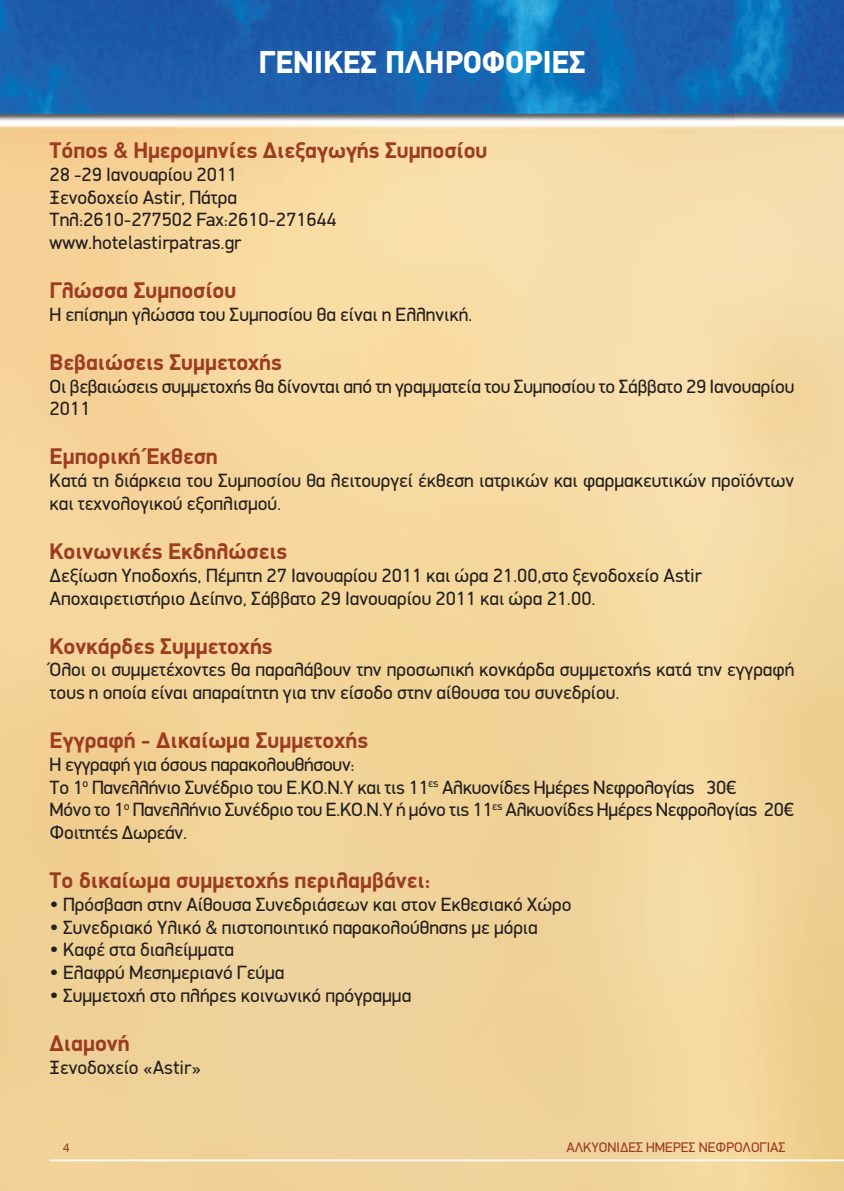
<style>
.page{position:relative;width:844px;height:1191px;background:#fff}
.page>*{position:absolute;margin:0;border:0;box-sizing:border-box;transform-origin:0 0}
.t1{font:900 31.5px "PF Din Text";color:#fff}
.t2{font:700 22.75px "PF Din Display";color:#9c3c21}
.t3{font:19.25px/22.8px "PF Din Display";color:#231f20}
.t4{font:14px "PF Din Display";color:#9c3c21}
.t5{font:12.25px "Arial";color:#9c3c21}
.s1{font-family:"PF Din Text"}
</style>
<div class="page">
<img style="left:0;top:0;width:843px;height:1191px">
<hr style="left:50px;top:1159px;width:793px;height:2px;background:#fff">
<h1 class="t1" style="left:258px;top:44px;width:328px">ΓΕΝΙΚΕΣ ΠΛΗΡΟΦΟΡΙΕΣ</h1>
<p class="t2" style="left:50px;top:142px;width:439px">Τόπος <span class="s1">&amp;</span> Ημερομηνίες Διεξαγωγής Συμποσίου</p>
<p class="t3" style="left:50px;top:165px;width:288px">28 -29 Ιανουαρίου 2011<br>Ξενοδοχείο Astir, Πάτρα<br>Τηλ:2610-277502 Fax:2610-271644 www.hotelastirpatras.gr</p>
<p class="t2" style="left:50px;top:282px;width:188px">Γλώσσα Συμποσίου</p>
<p class="t3" style="left:50px;top:305px;width:424px">Η επίσημη γλώσσα του Συμποσίου θα είναι η Ελληνική.</p>
<p class="t2" style="left:50px;top:354px;width:233px">Βεβαιώσεις Συμμετοχής</p>
<p class="t3" style="left:50px;top:376px;width:746px">Οι βεβαιώσεις συμμετοχής θα δίνονται από τη γραμματεία του Συμποσίου το Σάββατο 29 Ιανουαρίου<br>2011</p>
<p class="t2" style="left:50px;top:449px;width:169px">Εμπορική Έκθεση</p>
<p class="t3" style="left:50px;top:471px;width:746px">Κατά τη διάρκεια του Συμποσίου θα λειτουργεί έκθεση ιατρικών και φαρμακευτικών προϊόντων και τεχνολογικού εξοπλισμού.</p>
<p class="t2" style="left:50px;top:543px;width:239px">Κοινωνικές Εκδηλώσεις</p>
<p class="t3" style="left:50px;top:565px;width:653px">Δεξίωση Υποδοχής, Πέμπτη 27 Ιανουαρίου 2011 και ώρα 21.00,στο ξενοδοχείο Astir<br>Αποχαιρετιστήριο Δείπνο, Σάββατο 29 Ιανουαρίου 2011 και ώρα 21.00.</p>
<p class="t2" style="left:50px;top:638px;width:224px">Κονκάρδες Συμμετοχής</p>
<p class="t3" style="left:50px;top:660px;width:746px">Όλοι οι συμμετέχοντες θα παραλάβουν την προσωπική κονκάρδα συμμετοχής κατά την εγγραφή τους η οποία είναι απαραίτητη για την είσοδο στην αίθουσα του συνεδρίου.</p>
<p class="t2" style="left:50px;top:732px;width:320px">Εγγραφή - Δικαίωμα Συμμετοχής</p>
<p class="t3" style="left:50px;top:754px;width:746px">Η εγγραφή για όσους παρακολουθήσουν:<br>Το 1<sup>o</sup> Πανελλήνιο Συνέδριο του Ε.ΚΟ.Ν.Υ και τις 11<sup>ες</sup> Αλκυονίδες Ημέρες Νεφρολογίας 30€<br>Μόνο το 1<sup>ο</sup> Πανελλήνιο Συνέδριο του Ε.ΚΟ.Ν.Υ ή μόνο τις 11<sup>ες</sup> Αλκυονίδες Ημέρες Νεφρολογίας 20€ Φοιτητές Δωρεάν.</p>
<p class="t2" style="left:50px;top:872px;width:382px">Το δικαίωμα συμμετοχής περιλαμβάνει:</p>
<p class="t3" style="left:50px;top:894px;width:523px">• Πρόσβαση στην Αίθουσα Συνεδριάσεων και στον Εκθεσιακό Χώρο</p>
<p class="t3" style="left:50px;top:917px;width:489px">• Συνεδριακό Υλικό <span class="s1">&amp;</span> πιστοποιητικό παρακολούθησης με μόρια</p>
<p class="t3" style="left:50px;top:940px;width:186px">• Καφέ στα διαλείμματα</p>
<p class="t3" style="left:50px;top:963px;width:236px">• Ελαφρύ Μεσημεριανό Γεύμα</p>
<p class="t3" style="left:50px;top:985px;width:363px">• Συμμετοχή στο πλήρες κοινωνικό πρόγραμμα</p>
<p class="t2" style="left:50px;top:1035px;width:81px">Διαμονή</p>
<p class="t3" style="left:50px;top:1057px;width:153px">Ξενοδοχείο «Astir»</p>
<p class="t5" style="left:63px;top:1140px;width:8px">4</p>
<p class="t4" style="left:566px;top:1142px;width:221px">ΑΛΚΥΟΝΙΔΕΣ ΗΜΕΡΕΣ ΝΕΦΡΟΛΟΓΙΑΣ</p>
</div>
